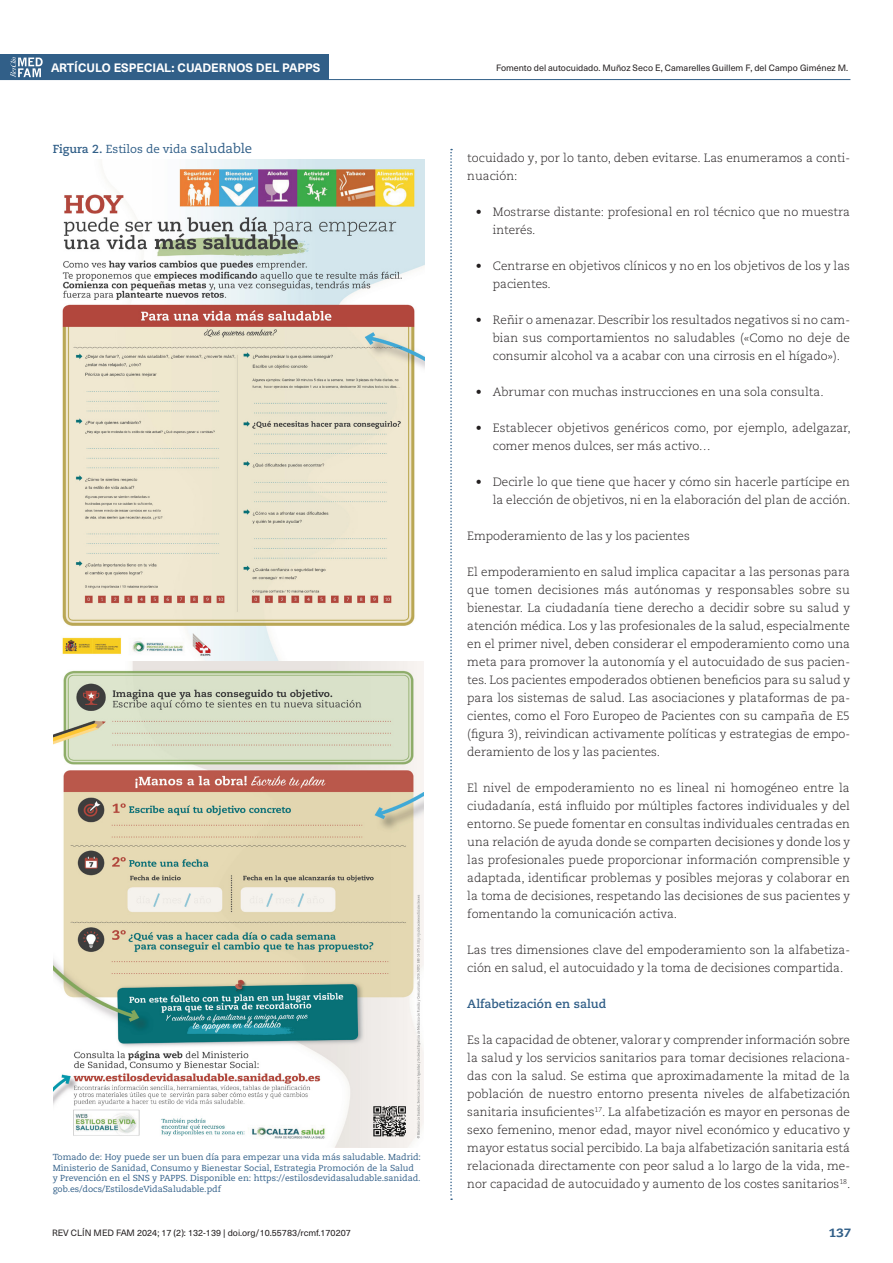
<style>
.page{position:relative;width:893px;height:1263px;background:#fff}
.page>*{position:absolute;margin:0;border:0;box-sizing:border-box;transform-origin:0 0}
._00_Parrafo_base{font:300 12px/18px "Caecilia LT Pro 45";color:#231f20}
.t1{font:700 12px "Neue Haas Unica W1 G";letter-spacing:.005em;color:#fff}
.Tit2_resultados{font:700 12px "Caecilia LT Pro 75";color:#315f88}
.t2{font:800 12px "Caecilia LT Pro 85";color:#315f88;scale:1.06 1}
.t3{font:11.7px "Caecilia LT Pro 55 Roman";color:#315f88}
.t4{font:9px "Neue Haas Unica W1 G";color:#231f20}
.t5{font:8.7px/10.5px "Caecilia LT Pro 55 Roman";color:#315f88}
.s1{font-family:"Caecilia LT Pro 75";font-weight:700}
.s2{font-size:13.2px}
</style>
<div class="page">
<div style="left:0;top:54px;width:51px;height:26px;background:#315f88"></div>
<svg style="left:450px;top:149px;width:2px;height:1051px"></svg>
<div style="left:43px;top:54px;width:286px;height:26px;background:#315f88"></div>
<hr style="left:0;top:79px;width:850px;height:1px;background:#315f88">
<svg style="left:10px;top:57px;width:33px;height:21px"></svg>
<img style="left:53px;top:160px;width:371px;height:988px">
<p class="t1" style="left:51px;top:58px;width:271px">ARTÍCULO ESPECIAL: CUADERNOS DEL PAPPS</p>
<p class="t4" style="left:496px;top:61px;width:354px">Fomento del autocuidado. Muñoz Seco E, Camarelles Guillem F, del Campo Giménez M.</p>
<p class="t3" style="left:53px;top:141px;width:201px"><span class="s1">Figura 2.</span> Estilos de vida <span class="s2">saludable</span></p>
<p class="t5" style="left:53px;top:1152px;width:370px">Tomado de: Hoy puede ser un buen día para empezar una vida más saludable. Madrid:<br>Ministerio de Sanidad, Consumo y Bienestar Social, Estrategia Promoción de la Salud y Prevención en el SNS y PAPPS. Disponible en: https://estilosdevidasaludable.sanidad. gob.es/docs/EstilosdeVidaSaludable.pdf</p>
<p class="_00_Parrafo_base" style="left:467px;top:148px;width:384px">tocuidado y, por lo tanto, deben evitarse. Las enumeramos a conti&shy;nuación:</p>
<p class="_00_Parrafo_base" style="left:493px;top:202px;width:359px;text-indent:-17px">• Mostrarse distante: profesional en rol técnico que no muestra interés.</p>
<p class="_00_Parrafo_base" style="left:493px;top:256px;width:359px;text-indent:-17px">• Centrarse en objetivos clínicos y no en los objetivos de los y las pacientes.</p>
<p class="_00_Parrafo_base" style="left:493px;top:310px;width:359px;text-align:justify;text-indent:-17px">• Reñir o amenazar. Describir los resultados negativos si no cam&shy;bian sus comportamientos no saludables («Como no deje de consumir alcohol va a acabar con una cirrosis en el hígado»).</p>
<p class="_00_Parrafo_base" style="left:476px;top:382px;width:349px">• Abrumar con muchas instrucciones en una sola consulta.</p>
<p class="_00_Parrafo_base" style="left:493px;top:418px;width:359px;text-indent:-17px">• Establecer objetivos genéricos como, por ejemplo, adelgazar, comer menos dulces, ser más activo…</p>
<p class="_00_Parrafo_base" style="left:476px;top:472px;width:376px;text-align:right">• Decirle lo que tiene que hacer y cómo sin hacerle partícipe en la elección de objetivos, ni en la elaboración del plan de acción.</p>
<p class="_00_Parrafo_base" style="left:467px;top:526px;width:224px">Empoderamiento de las y los pacientes</p>
<p class="_00_Parrafo_base" style="left:467px;top:562px;width:384px;text-align:justify">El empoderamiento en salud implica capacitar a las personas para que tomen decisiones más autónomas y responsables sobre su bienestar. La ciudadanía tiene derecho a decidir sobre su salud y atención médica. Los y las profesionales de la salud, especialmente en el primer nivel, deben considerar el empoderamiento como una meta para promover la autonomía y el autocuidado de sus pacien&shy;tes. Los pacientes empoderados obtienen beneficios para su salud y para los sistemas de salud. Las asociaciones y plataformas de pa&shy;cientes, como el Foro Europeo de Pacientes con su campaña de E5 (figura 3), reivindican activamente políticas y estrategias de empo&shy;deramiento de los y las pacientes.</p>
<p class="_00_Parrafo_base" style="left:467px;top:778px;width:384px;text-align:justify">El nivel de empoderamiento no es lineal ni homogéneo entre la ciudadanía, está influido por múltiples factores individuales y del entorno. Se puede fomentar en consultas individuales centradas en una relación de ayuda donde se comparten decisiones y donde los y las profesionales puede proporcionar información comprensible y adaptada, identificar problemas y posibles mejoras y colaborar en la toma de decisiones, respetando las decisiones de sus pacientes y fomentando la comunicación activa.</p>
<p class="_00_Parrafo_base" style="left:467px;top:940px;width:384px">Las tres dimensiones clave del empoderamiento son la alfabetiza&shy;ción en salud, el autocuidado y la toma de decisiones compartida.</p>
<p class="Tit2_resultados" style="left:467px;top:995px;width:141px">Alfabetización en salud</p>
<p class="_00_Parrafo_base" style="left:467px;top:1030px;width:385px;text-align:justify">Es la capacidad de obtener, valorar y comprender información sobre la salud y los servicios sanitarios para tomar decisiones relaciona&shy;das con la salud. Se estima que aproximadamente la mitad de la población de nuestro entorno presenta niveles de alfabetización sanitaria insuficientes<sup>17</sup>. La alfabetización es mayor en personas de sexo femenino, menor edad, mayor nivel económico y educativo y mayor estatus social percibido. La baja alfabetización sanitaria está relacionada directamente con peor salud a lo largo de la vida, me&shy;nor capacidad de autocuidado y aumento de los costes sanitarios<sup>18</sup>.</p>
<p class="t4" style="left:52px;top:1226px;width:300px">REV CLÍN MED FAM 2024; 17 (2): 132-139 | doi.org/10.55783/rcmf.170207</p>
<p class="t2" style="left:829px;top:1224px;width:23px">137</p>
</div>
